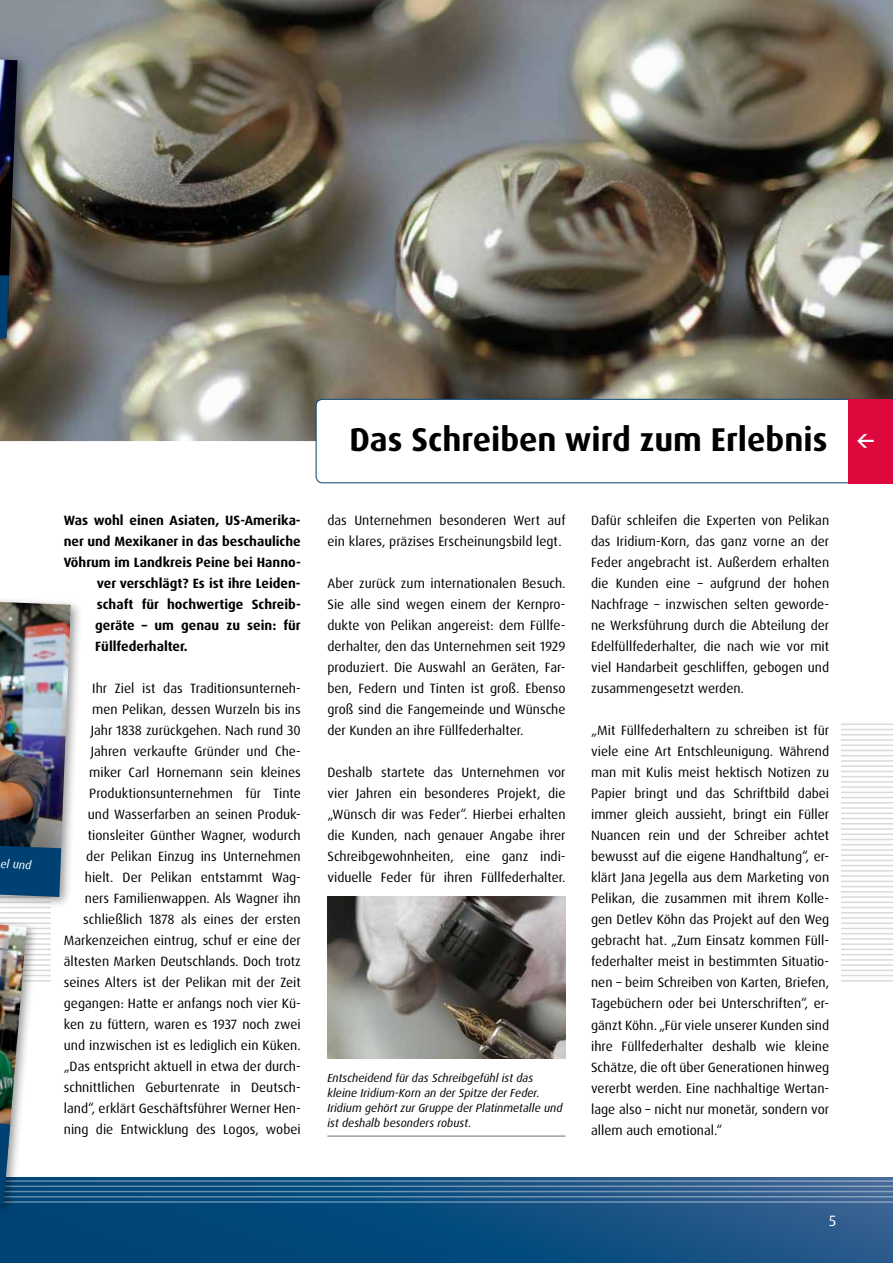
<style>
.page{position:relative;width:893px;height:1263px;background:#fff}
.page>*{position:absolute;margin:0;border:0;box-sizing:border-box;transform-origin:0 0}
.t1{font:700 33px "Dax OT";color:#000}
.t2{font:15px "Dax OT";color:#fff}
.t3{font:13.5px/21px "Dax OT";color:#000;text-align:justify}
.t4{font:700 13.5px "Dax OT";color:#000}
.t5{font:italic 11.7px/15px "Dax OT";color:#000}
.t6{font:italic 11.7px "Dax OT";color:#fff}
</style>
<div class="page">
<hr style="left:0;top:723px;width:893px;height:2px;background:#dadada">
<hr style="left:0;top:734px;width:893px;height:1px;background:#dadada">
<hr style="left:0;top:744px;width:893px;height:2px;background:#dadada">
<hr style="left:0;top:755px;width:893px;height:1px;background:#dadada">
<hr style="left:0;top:765px;width:893px;height:2px;background:#dadada">
<hr style="left:0;top:776px;width:893px;height:1px;background:#dadada">
<hr style="left:0;top:786px;width:893px;height:2px;background:#dadada">
<hr style="left:0;top:797px;width:893px;height:1px;background:#dadada">
<hr style="left:0;top:807px;width:893px;height:2px;background:#dadada">
<hr style="left:0;top:818px;width:893px;height:1px;background:#dadada">
<hr style="left:0;top:828px;width:893px;height:2px;background:#dadada">
<hr style="left:0;top:839px;width:893px;height:1px;background:#dadada">
<hr style="left:0;top:849px;width:893px;height:2px;background:#dadada">
<hr style="left:0;top:860px;width:893px;height:1px;background:#dadada">
<hr style="left:0;top:870px;width:893px;height:2px;background:#dadada">
<hr style="left:0;top:880px;width:893px;height:2px;background:#dadada">
<hr style="left:0;top:891px;width:893px;height:1px;background:#dadada">
<hr style="left:0;top:901px;width:893px;height:2px;background:#dadada">
<hr style="left:0;top:912px;width:893px;height:1px;background:#dadada">
<hr style="left:0;top:922px;width:893px;height:2px;background:#dadada">
<hr style="left:0;top:933px;width:893px;height:1px;background:#dadada">
<hr style="left:0;top:943px;width:893px;height:2px;background:#dadada">
<hr style="left:0;top:954px;width:893px;height:1px;background:#dadada">
<hr style="left:0;top:964px;width:893px;height:2px;background:#dadada">
<hr style="left:0;top:975px;width:893px;height:1px;background:#dadada">
<hr style="left:0;top:729px;width:893px;height:1px;background:#dadada">
<hr style="left:0;top:739px;width:893px;height:2px;background:#dadada">
<hr style="left:0;top:750px;width:893px;height:1px;background:#dadada">
<hr style="left:0;top:760px;width:893px;height:2px;background:#dadada">
<hr style="left:0;top:771px;width:893px;height:1px;background:#dadada">
<hr style="left:0;top:781px;width:893px;height:2px;background:#dadada">
<hr style="left:0;top:792px;width:893px;height:1px;background:#dadada">
<hr style="left:0;top:802px;width:893px;height:1px;background:#dadada">
<hr style="left:0;top:812px;width:893px;height:2px;background:#dadada">
<hr style="left:0;top:823px;width:893px;height:1px;background:#dadada">
<hr style="left:0;top:833px;width:893px;height:2px;background:#dadada">
<hr style="left:0;top:844px;width:893px;height:1px;background:#dadada">
<hr style="left:0;top:854px;width:893px;height:2px;background:#dadada">
<hr style="left:0;top:865px;width:893px;height:1px;background:#dadada">
<hr style="left:0;top:875px;width:893px;height:2px;background:#dadada">
<hr style="left:0;top:886px;width:893px;height:1px;background:#dadada">
<hr style="left:0;top:896px;width:893px;height:2px;background:#dadada">
<hr style="left:0;top:907px;width:893px;height:1px;background:#dadada">
<hr style="left:0;top:917px;width:893px;height:2px;background:#dadada">
<hr style="left:0;top:928px;width:893px;height:1px;background:#dadada">
<hr style="left:0;top:938px;width:893px;height:2px;background:#dadada">
<hr style="left:0;top:949px;width:893px;height:1px;background:#dadada">
<hr style="left:0;top:959px;width:893px;height:2px;background:#dadada">
<hr style="left:0;top:969px;width:893px;height:2px;background:#dadada">
<hr style="left:0;top:980px;width:893px;height:1px;background:#dadada">
<svg style="left:0;top:1178px;width:893px;height:85px;background:#104e80"></svg>
<hr style="left:0;top:1185px;width:893px;height:2px;background:#fff">
<hr style="left:0;top:1196px;width:893px;height:1px;background:#fff">
<hr style="left:0;top:1180px;width:893px;height:2px;background:#fff">
<hr style="left:0;top:1191px;width:893px;height:1px;background:#fff">
<hr style="left:0;top:1201px;width:893px;height:2px;background:#fff">
<div style="left:51px;top:137px;width:789px;height:996px;background:#fff"></div>
<img style="left:0;top:0;width:893px;height:441px">
<div style="left:0;top:884px;width:38px;height:331px;background:#000;opacity:.4"></div>
<img style="left:0;top:924px;width:27px;height:242px">
<svg style="left:0;top:1123px;width:10px;height:81px"></svg>
<div style="left:0;top:582px;width:82px;height:327px;background:#000;opacity:.4"></div>
<img style="left:0;top:602px;width:71px;height:295px">
<svg style="left:0;top:846px;width:61px;height:51px;background:#084575"></svg>
<div style="left:0;top:37px;width:29px;height:313px;background:#000;opacity:.4"></div>
<img style="left:0;top:60px;width:18px;height:247px">
<svg style="left:0;top:275px;width:9px;height:63px"></svg>
<svg style="left:316px;top:399px;width:533px;height:84px"></svg>
<div style="left:849px;top:399px;width:44px;height:84px;background:#dd083b"></div>
<img style="left:327px;top:897px;width:239px;height:161px">
<hr style="left:327px;top:1136px;width:239px;height:1px;background:#706f6f">
<p class="t6" style="left:1px;top:856px;width:32px;rotate:2deg">el und</p>
<p class="t4" style="left:64px;top:512px;width:238px">Was wohl einen Asiaten, US-Amerika-</p>
<p class="t4" style="left:64px;top:533px;width:239px">ner und Mexikaner in das beschauliche</p>
<p class="t4" style="left:64px;top:554px;width:239px">Vöhrum im Landkreis Peine bei Hanno-</p>
<p class="t4" style="left:97px;top:575px;width:205px">ver verschlägt? Es ist ihre Leiden-</p>
<p class="t4" style="left:97px;top:596px;width:205px">schaft für hochwertige Schreib-</p>
<p class="t4" style="left:95px;top:617px;width:207px">geräte – um genau zu sein: für</p>
<p class="t4" style="left:95px;top:638px;width:94px">Füllfederhalter.</p>
<p class="t3" style="left:64px;top:678px;width:239px;text-align:right">Ihr Ziel ist das Traditionsunterneh&shy;men Pelikan, dessen Wurzeln bis ins<br>Jahr 1838 zurückgehen. Nach rund 30<br>Jahren verkaufte Gründer und Che&shy;miker Carl Hornemann sein kleines Produktionsunternehmen für Tinte<br>und Wasserfarben an seinen Produk&shy;tionsleiter Günther Wagner, wodurch<br>der Pelikan Einzug ins Unternehmen hielt. Der Pelikan entstammt Wag&shy;ners Familienwappen. Als Wagner ihn schließlich 1878 als eines der ersten Markenzeichen eintrug, schuf er eine der ältesten Marken Deutschlands. Doch trotz seines Alters ist der Pelikan mit der Zeit gegangen: Hatte er anfangs noch vier Kü&shy;ken zu füttern, waren es 1937 noch zwei und inzwischen ist es lediglich ein Küken. „Das entspricht aktuell in etwa der durch&shy;schnittlichen Geburtenrate in Deutsch&shy;land“, erklärt Geschäftsführer Werner Hen&shy;ning die Entwicklung des Logos, wobei</p>
<h1 class="t1" style="left:350px;top:418px;width:479px">Das Schreiben wird zum Erlebnis</h1>
<p class="t3" style="left:327px;top:510px;width:240px">das Unternehmen besonderen Wert auf ein klares, präzises Erscheinungsbild legt.</p>
<p class="t3" style="left:327px;top:573px;width:240px">Aber zurück zum internationalen Besuch.<br>Sie alle sind wegen einem der Kernpro&shy;dukte von Pelikan angereist: dem Füllfe&shy;derhalter, den das Unternehmen seit 1929 produziert. Die Auswahl an Geräten, Far&shy;ben, Federn und Tinten ist groß. Ebenso groß sind die Fangemeinde und Wünsche der Kunden an ihre Füllfederhalter.</p>
<p class="t3" style="left:327px;top:762px;width:240px">Deshalb startete das Unternehmen vor vier Jahren ein besonderes Projekt, die „Wünsch dir was Feder“. Hierbei erhalten die Kunden, nach genauer Angabe ihrer Schreibgewohnheiten, eine ganz indi&shy;viduelle Feder für ihren Füllfederhalter.</p>
<p class="t5" style="left:327px;top:1071px;width:237px">Entscheidend für das Schreibgefühl ist das kleine Iridium-Korn an der Spitze der Feder.<br>Iridium gehört zur Gruppe der Platinmetalle und ist deshalb besonders robust.</p>
<p class="t3" style="left:591px;top:510px;width:240px">Dafür schleifen die Experten von Pelikan das Iridium-Korn, das ganz vorne an der Feder angebracht ist. Außerdem erhalten die Kunden eine – aufgrund der hohen Nachfrage – inzwischen selten geworde&shy;ne Werksführung durch die Abteilung der Edelfüllfederhalter, die nach wie vor mit viel Handarbeit geschliffen, gebogen und zusammengesetzt werden.</p>
<p class="t3" style="left:591px;top:720px;width:240px">„Mit Füllfederhaltern zu schreiben ist für viele eine Art Entschleunigung. Während man mit Kulis meist hektisch Notizen zu Papier bringt und das Schriftbild dabei immer gleich aussieht, bringt ein Füller Nuancen rein und der Schreiber achtet bewusst auf die eigene Handhaltung“, er&shy;klärt Jana Jegella aus dem Marketing von Pelikan, die zusammen mit ihrem Kolle&shy;gen Detlev Köhn das Projekt auf den Weg gebracht hat. „Zum Einsatz kommen Füll&shy;federhalter meist in bestimmten Situatio&shy;nen – beim Schreiben von Karten, Briefen, Tagebüchern oder bei Unterschriften“, er&shy;gänzt Köhn. „Für viele unserer Kunden sind ihre Füllfederhalter deshalb wie kleine Schätze, die oft über Generationen hinweg vererbt werden. Eine nachhaltige Wertan&shy;lage also – nicht nur monetär, sondern vor allem auch emotional.“</p>
<p class="t2" style="left:829px;top:1211px;width:9px">5</p>
</div>
